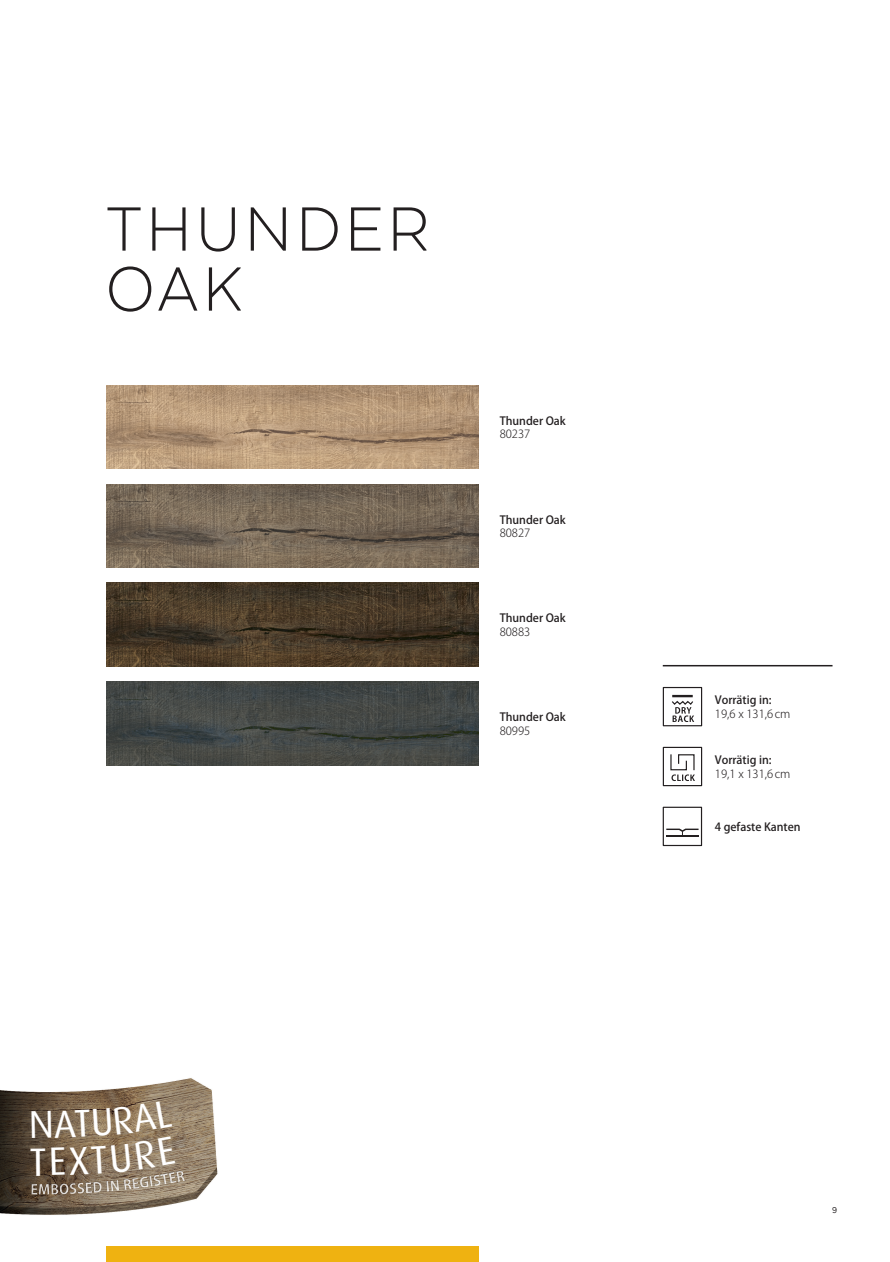
<style>
.page{position:relative;width:890px;height:1262px;background:#fff}
.page>*{position:absolute;margin:0;border:0;box-sizing:border-box;transform-origin:0 0}
.t1{font:300 72px/60px "Texta Alt";letter-spacing:.05em;color:#231f20}
.t2{font:500 11.25px "Koz Go Pro";color:#231f20}
.t3{font:300 11.25px "Koz Go Pro";color:#231f20}
.t4{font:9.75px "Texta Alt";color:#231f20}
</style>
<div class="page">
<img style="left:106px;top:682px;width:372px;height:83px">
<img style="left:106px;top:583px;width:372px;height:83px">
<img style="left:106px;top:484px;width:372px;height:83px">
<img style="left:106px;top:385px;width:372px;height:83px">
<div style="left:662px;top:687px;width:40px;height:39px;border:1px solid #231f20"></div>
<hr style="left:672px;top:695px;width:20px;height:2px;background:#231f20">
<svg style="left:672px;top:700px;width:22px;height:22px"></svg>
<div style="left:662px;top:747px;width:40px;height:39px;border:1px solid #231f20"></div>
<svg style="left:670px;top:754px;width:25px;height:27px"></svg>
<hr style="left:662px;top:665px;width:170px;height:1px;background:#231f20">
<img style="left:0;top:1078px;width:218px;height:137px">
<div style="left:662px;top:806px;width:40px;height:40px;border:1px solid #231f20"></div>
<svg style="left:666px;top:828px;width:33px;height:9px"></svg>
<div style="left:106px;top:1246px;width:372px;height:16px;background:#efb211"></div>
<svg style="left:29px;top:1100px;width:157px;height:97px;background:#87745d"></svg>
<h1 class="t1" style="left:106px;top:198px;width:325px">THUNDER<br>OAK</h1>
<p class="t2" style="left:499px;top:413px;width:67px">Thunder Oak</p>
<p class="t3" style="left:499px;top:426px;width:32px">80237</p>
<p class="t2" style="left:499px;top:512px;width:67px">Thunder Oak</p>
<p class="t3" style="left:499px;top:525px;width:32px">80827</p>
<p class="t2" style="left:499px;top:611px;width:67px">Thunder Oak</p>
<p class="t3" style="left:499px;top:624px;width:32px">80883</p>
<p class="t2" style="left:499px;top:710px;width:67px">Thunder Oak</p>
<p class="t3" style="left:499px;top:723px;width:32px">80995</p>
<p class="t2" style="left:714px;top:693px;width:58px">Vorrätig in:</p>
<p class="t3" style="left:714px;top:706px;width:77px">19,6 x 131,6cm</p>
<p class="t2" style="left:714px;top:753px;width:58px">Vorrätig in:</p>
<p class="t3" style="left:714px;top:766px;width:77px">19,1 x 131,6cm</p>
<p class="t2" style="left:714px;top:819px;width:87px">4 gefaste Kanten</p>
<p class="t4" style="left:832px;top:1205px;width:7px">9</p>
</div>
